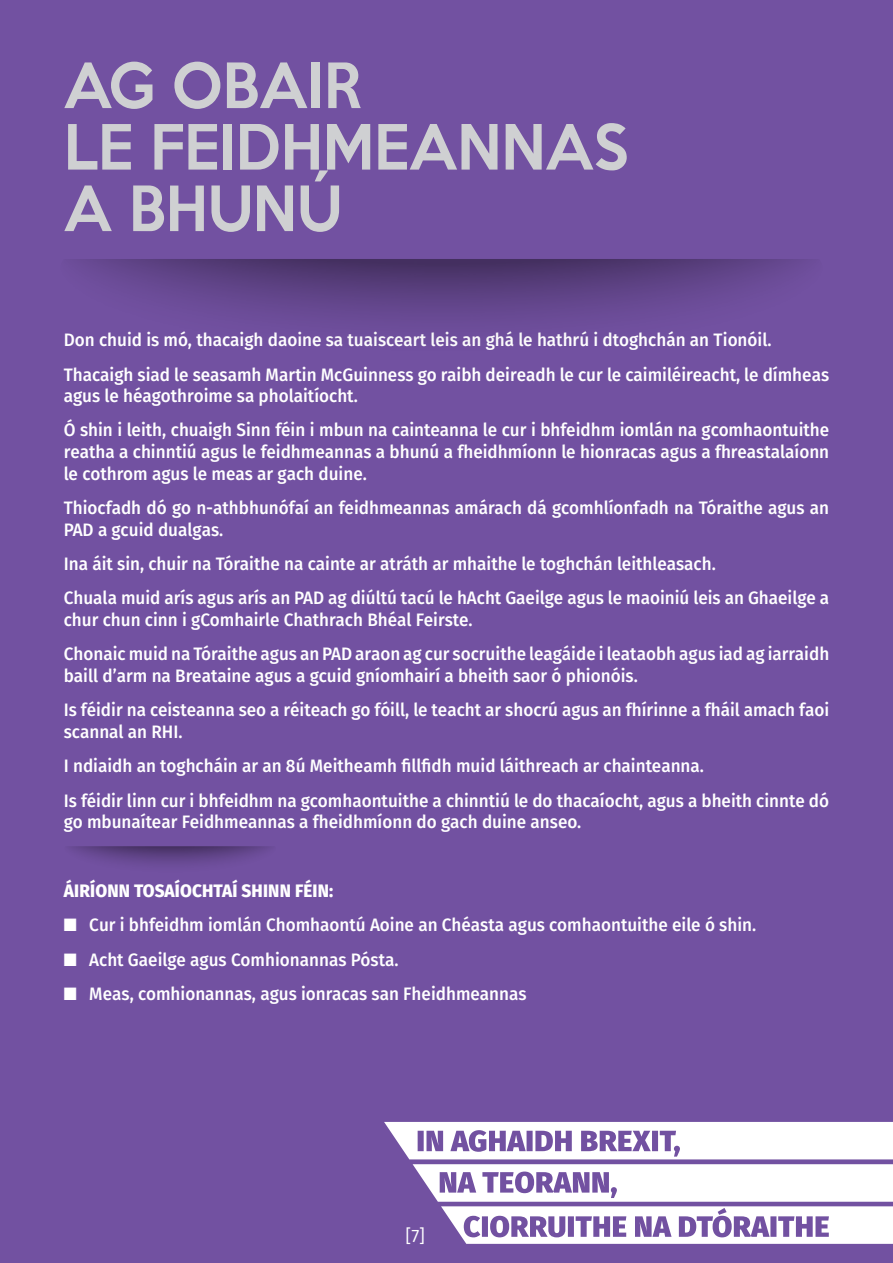
<style>
.page{position:relative;width:893px;height:1263px;background:#7251a1}
.page>*{position:absolute;margin:0;border:0;box-sizing:border-box;transform-origin:0 0}
.t1{font:500 57px/61.5px "Keep Calm";color:#cfd0d2;scale:.95 1}
.t2{font:500 18px/34.3px "Fira Sans";color:#fff;scale:.95 1}
.t3{font:800 18px "Fira Sans";letter-spacing:.01em;color:#fff;scale:.95 1}
.t4{font:18px "Fira Sans";color:#fff}
</style>
<div class="page">
<svg style="left:76px;top:259px;width:732px;height:64px"></svg>
<svg style="left:71px;top:846px;width:199px;height:18px"></svg>
<svg style="left:384px;top:1122px;width:509px;height:122px"></svg>
<h1 class="t1" style="left:64px;top:50px;width:596px">AG OBAIR<br>LE FEIDHMEANNAS<br>A BHUNÚ</h1>
<p class="t2" style="left:64px;top:322px;width:807px">Don chuid is mó, thacaigh daoine sa tuaisceart leis an ghá le hathrú i dtoghchán an Tionóil.<br>Thacaigh siad le seasamh Martin McGuinness go raibh deireadh le cur le caimiléireacht, le dímheas</p>
<p class="t2" style="left:64px;top:378px;width:807px">agus le héagothroime sa pholaitíocht.<br>Ó shin i leith, chuaigh Sinn féin i mbun na cainteanna le cur i bhfeidhm iomlán na gcomhaontuithe</p>
<p class="t2" style="left:64px;top:440px;width:807px;line-height:21.6px">reatha a chinntiú agus le feidhmeannas a bhunú a fheidhmíonn le hionracas agus a fhreastalaíonn le cothrom agus le meas ar gach duine.</p>
<p class="t2" style="left:64px;top:496px;width:807px;line-height:21.6px">Thiocfadh dó go n-athbhunófaí an feidhmeannas amárach dá gcomhlíonfadh na Tóraithe agus an<br>PAD a gcuid dualgas.</p>
<p class="t2" style="left:64px;top:546px;width:807px">Ina áit sin, chuir na Tóraithe na cainte ar atráth ar mhaithe le toghchán leithleasach.<br>Chuala muid arís agus arís an PAD ag diúltú tacú le hAcht Gaeilge agus le maoiniú leis an Ghaeilge a</p>
<p class="t2" style="left:64px;top:602px;width:807px">chur chun cinn i gComhairle Chathrach Bhéal Feirste.<br>Chonaic muid na Tóraithe agus an PAD araon ag cur socruithe leagáide i leataobh agus iad ag iarraidh</p>
<p class="t2" style="left:64px;top:658px;width:807px">baill d’arm na Breataine agus a gcuid gníomhairí a bheith saor ó phionóis.<br>Is féidir na ceisteanna seo a réiteach go fóill, le teacht ar shocrú agus an fhírinne a fháil amach faoi</p>
<p class="t2" style="left:64px;top:713px;width:807px">scannal an RHI.<br>I ndiaidh an toghcháin ar an 8ú Meitheamh fillfidh muid láithreach ar chainteanna.<br>Is féidir linn cur i bhfeidhm na gcomhaontuithe a chinntiú le do thacaíocht, agus a bheith cinnte dó</p>
<p class="t2" style="left:64px;top:804px;width:546px">go mbunaítear Feidhmeannas a fheidhmíonn do gach duine anseo.</p>
<p class="t3" style="left:64px;top:875px;width:285px">ÁIRÍONN TOSAÍOCHTAÍ SHINN FÉIN:</p>
<p class="t2" style="left:64px;top:907px;width:730px">■ Cur i bhfeidhm iomlán Chomhaontú Aoine an Chéasta agus comhaontuithe eile ó shin.</p>
<p class="t2" style="left:64px;top:941px;width:354px">■ Acht Gaeilge agus Comhionannas Pósta.</p>
<p class="t2" style="left:64px;top:976px;width:489px">■ Meas, comhionannas, agus ionracas san Fheidhmeannas</p>
<p class="t4" style="left:406px;top:1222px;width:21px">[7]</p>
</div>
